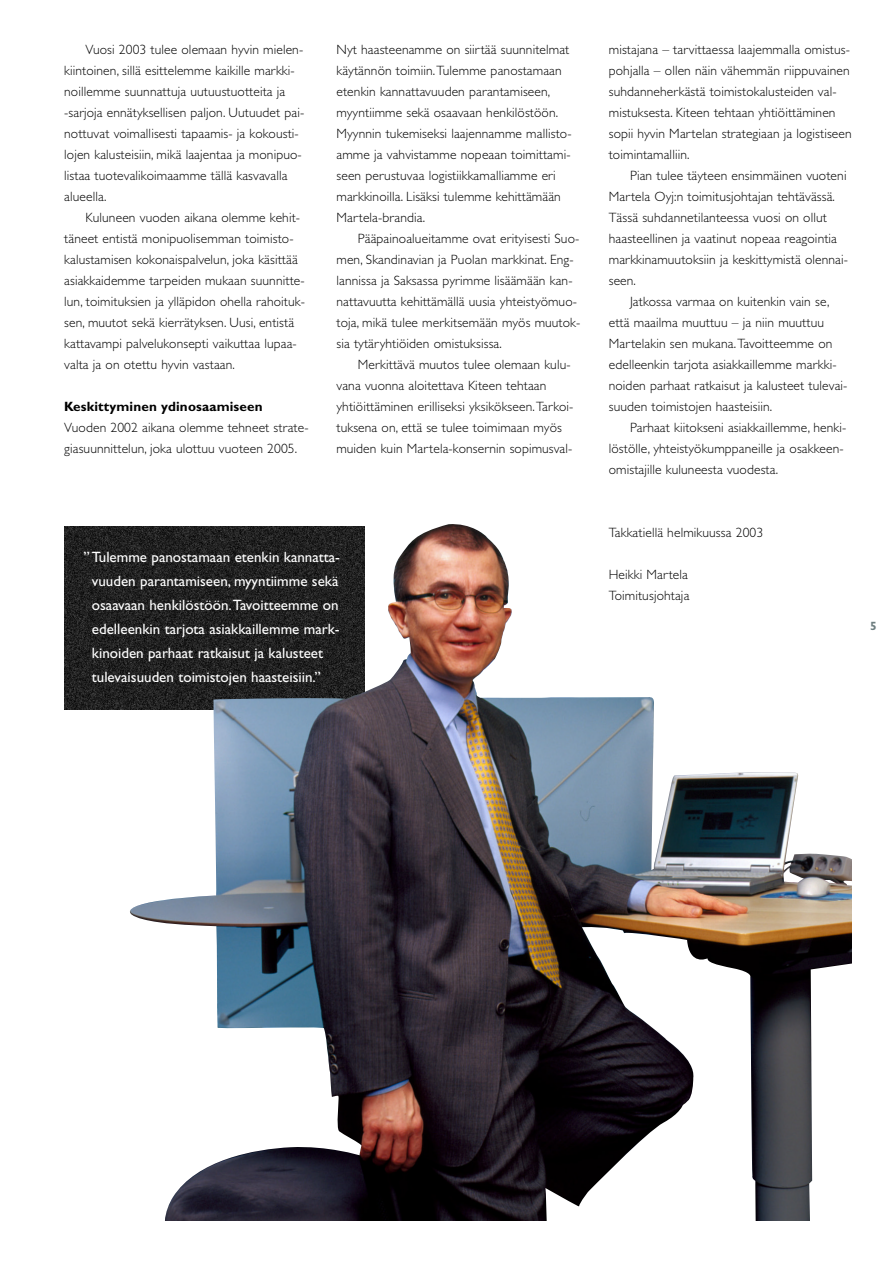
<style>
.page{position:relative;width:893px;height:1263px;background:#fff}
.page>*{position:absolute;margin:0;border:0;box-sizing:border-box;transform-origin:0 0}
.t1{font:15px/24px "Gill Sans";color:#fff}
.t2{font:300 13.5px/21px "Gill Sans";letter-spacing:.01em;color:#000}
.t3{font:700 13.5px "Gill Sans";letter-spacing:.01em;color:#000}
.t4{font:700 12px "Gill Sans";color:#6e7e80}
</style>
<div class="page">
<img style="left:64px;top:526px;width:54px;height:183px">
<img style="left:118px;top:524px;width:733px;height:696px">
<p class="t2" style="left:64px;top:40px;width:242px;text-indent:21px">Vuosi 2003 tulee olemaan hyvin mielen&shy;kiintoinen, sillä esittelemme kaikille markki&shy;noillemme suunnattuja uutuustuotteita ja -sarjoja ennätyksellisen paljon. Uutuudet pai&shy;nottuvat voimallisesti tapaamis- ja kokousti&shy;lojen kalusteisiin, mikä laajentaa ja monipuo&shy;listaa tuotevalikoimaamme tällä kasvavalla alueella.</p>
<p class="t2" style="left:64px;top:208px;width:242px;text-indent:21px">Kuluneen vuoden aikana olemme kehit&shy;täneet entistä monipuolisemman toimisto&shy;kalustamisen kokonaispalvelun, joka käsittää asiakkaidemme tarpeiden mukaan suunnitte&shy;lun, toimituksien ja ylläpidon ohella rahoituk&shy;sen, muutot sekä kierrätyksen. Uusi, entistä kattavampi palvelukonsepti vaikuttaa lupaa&shy;valta ja on otettu hyvin vastaan.</p>
<p class="t3" style="left:64px;top:402px;width:200px">Keskittyminen ydinosaamiseen</p>
<p class="t2" style="left:64px;top:418px;width:246px">Vuoden 2002 aikana olemme tehneet strate&shy;giasuunnittelun, joka ulottuu vuoteen 2005.</p>
<p class="t2" style="left:336px;top:40px;width:236px">Nyt haasteenamme on siirtää suunnitelmat käytännön toimiin.Tulemme panostamaan etenkin kannattavuuden parantamiseen, myyntiimme sekä osaavaan henkilöstöön.<br>Myynnin tukemiseksi laajennamme mallisto&shy;amme ja vahvistamme nopeaan toimittami&shy;seen perustuvaa logistiikkamalliamme eri markkinoilla. Lisäksi tulemme kehittämään Martela-brandia.</p>
<p class="t2" style="left:336px;top:229px;width:245px;text-indent:21px">Pääpainoalueitamme ovat erityisesti Suo&shy;men, Skandinavian ja Puolan markkinat. Eng&shy;lannissa ja Saksassa pyrimme lisäämään kan&shy;nattavuutta kehittämällä uusia yhteistyömuo&shy;toja, mikä tulee merkitsemään myös muutok&shy;sia tytäryhtiöiden omistuksissa.</p>
<p class="t2" style="left:336px;top:355px;width:238px;text-indent:21px">Merkittävä muutos tulee olemaan kulu&shy;vana vuonna aloitettava Kiteen tehtaan yhtiöittäminen erilliseksi yksikökseen.Tarkoi&shy;tuksena on, että se tulee toimimaan myös muiden kuin Martela-konsernin sopimusval-</p>
<p class="t1" style="left:92px;top:547px;width:250px;text-indent:-9px">” Tulemme panostamaan etenkin kannatta&shy;vuuden parantamiseen, myyntiimme sekä osaavaan henkilöstöön.Tavoitteemme on edelleenkin tarjota asiakkaillemme mark&shy;kinoiden parhaat ratkaisut ja kalusteet tulevaisuuden toimistojen haasteisiin.”</p>
<p class="t2" style="left:608px;top:40px;width:244px">mistajana – tarvittaessa laajemmalla omistus&shy;pohjalla – ollen näin vähemmän riippuvainen suhdanneherkästä toimistokalusteiden val&shy;mistuksesta. Kiteen tehtaan yhtiöittäminen sopii hyvin Martelan strategiaan ja logistiseen toimintamalliin.</p>
<p class="t2" style="left:608px;top:166px;width:241px;text-indent:21px">Pian tulee täyteen ensimmäinen vuoteni Martela Oyj:n toimitusjohtajan tehtävässä.<br>Tässä suhdannetilanteessa vuosi on ollut haasteellinen ja vaatinut nopeaa reagointia markkinamuutoksiin ja keskittymistä olennai&shy;seen.</p>
<p class="t2" style="left:608px;top:292px;width:240px;text-indent:21px">Jatkossa varmaa on kuitenkin vain se, että maailma muuttuu – ja niin muuttuu Martelakin sen mukana.Tavoitteemme on edelleenkin tarjota asiakkaillemme markki&shy;noiden parhaat ratkaisut ja kalusteet tulevai&shy;suuden toimistojen haasteisiin.</p>
<p class="t2" style="left:608px;top:418px;width:239px;text-indent:21px">Parhaat kiitokseni asiakkaillemme, henki&shy;löstölle, yhteistyökumppaneille ja osakkeen&shy;omistajille kuluneesta vuodesta.</p>
<p class="t2" style="left:608px;top:523px;width:156px">Takkatiellä helmikuussa 2003</p>
<p class="t2" style="left:608px;top:565px;width:82px">Heikki Martela<br>Toimitusjohtaja</p>
<p class="t4" style="left:870px;top:622px;width:8px">5</p>
</div>
